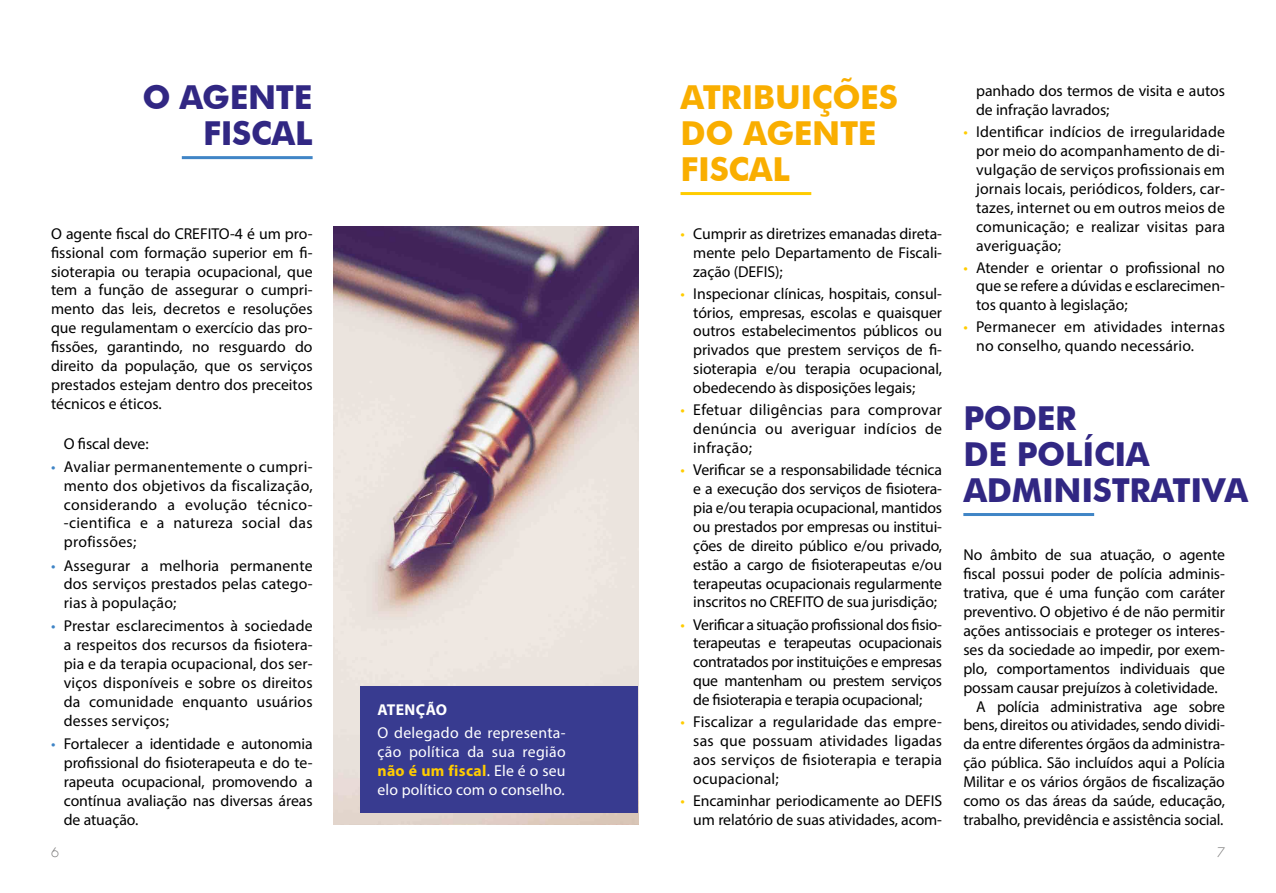
<style>
.page{position:relative;width:1276px;height:893px;background:#fff}
.page>*{position:absolute;margin:0;border:0;box-sizing:border-box;transform-origin:0 0}
.t1{font:700 33px/36px "Futura BT";letter-spacing:-.01em;color:#312783;text-align:right}
.t2{font:700 33px/36px "Futura BT";letter-spacing:-.01em;color:#f9ae00}
.t3{font:15.75px/18.9px "Myriad Pro";letter-spacing:-.005em;color:#000;text-align:justify}
.t4{font:15.75px/18.9px "Myriad Pro";letter-spacing:.015em;color:#fff;text-align:justify}
.t5{font:700 15.75px "Myriad Pro";letter-spacing:.02em;color:#fff}
.t6{font:300 12.75px "Futura LT";color:#706f6f}
.s1{color:#4085c6}
.s2{font-weight:700;color:#fc0}
.s3{color:#fc0}
</style>
<div class="page">
<hr style="left:182px;top:156px;width:131px;height:3px;background:#4085c6">
<hr style="left:680px;top:192px;width:131px;height:3px;background:#fc0">
<hr style="left:963px;top:513px;width:131px;height:3px;background:#4085c6">
<img style="left:334px;top:227px;width:304px;height:598px">
<div style="left:360px;top:686px;width:278px;height:127px;background:#383b90"></div>
<h1 class="t1" style="left:143px;top:79px;width:171px">O AGENTE<br>FISCAL</h1>
<h1 class="t2" style="left:680px;top:79px;width:219px">ATRIBUIÇÕES<br>DO AGENTE<br>FISCAL</h1>
<p class="t3" style="left:51px;top:224px;width:263px">O agente fiscal do CREFITO-4 é um pro&shy;fissional com formação superior em fi&shy;sioterapia ou terapia ocupacional, que tem a função de assegurar o cumpri&shy;mento das leis, decretos e resoluções que regulamentam o exercício das pro&shy;fissões, garantindo, no resguardo do direito da população, que os serviços prestados estejam dentro dos preceitos técnicos e éticos.</p>
<p class="t3" style="left:64px;top:434px;width:86px">O fiscal deve:</p>
<p class="t3" style="left:64px;top:457px;width:250px;text-indent:-13px"><span class="s1">•</span> Avaliar permanentemente o cumpri&shy;mento dos objetivos da fiscalização, considerando a evolução técnico--cientifica e a natureza social das profissões;</p>
<p class="t3" style="left:64px;top:556px;width:250px;text-indent:-13px"><span class="s1">•</span> Assegurar a melhoria permanente dos serviços prestados pelas catego&shy;rias à população;</p>
<p class="t3" style="left:64px;top:616px;width:250px;text-indent:-13px"><span class="s1">•</span> Prestar esclarecimentos à sociedade a respeitos dos recursos da fisiotera&shy;pia e da terapia ocupacional, dos ser&shy;viços disponíveis e sobre os direitos da comunidade enquanto usuários desses serviços;</p>
<p class="t3" style="left:64px;top:734px;width:250px;text-indent:-13px"><span class="s1">•</span> Fortalecer a identidade e autonomia profissional do fisioterapeuta e do te&shy;rapeuta ocupacional, promovendo a contínua avaliação nas diversas áreas de atuação.</p>
<p class="t5" style="left:378px;top:700px;width:71px">ATENÇÃO</p>
<p class="t4" style="left:377px;top:723px;width:190px">O delegado de representa&shy;ção política da sua região <span class="s2">não é um fiscal</span>. Ele é o seu elo político com o conselho.</p>
<p class="t3" style="left:693px;top:224px;width:250px;text-indent:-13px"><span class="s3">•</span> Cumprir as diretrizes emanadas direta&shy;mente pelo Departamento de Fiscali&shy;zação (DEFIS);</p>
<p class="t3" style="left:693px;top:284px;width:250px;text-indent:-13px"><span class="s3">•</span> Inspecionar clínicas, hospitais, consul&shy;tórios, empresas, escolas e quaisquer outros estabelecimentos públicos ou privados que prestem serviços de fi&shy;sioterapia e/ou terapia ocupacional, obedecendo às disposições legais;</p>
<p class="t3" style="left:693px;top:400px;width:250px;text-indent:-13px"><span class="s3">•</span> Efetuar diligências para comprovar denúncia ou averiguar indícios de infração;</p>
<p class="t3" style="left:693px;top:460px;width:250px;text-indent:-13px"><span class="s3">•</span> Verificar se a responsabilidade técnica e a execução dos serviços de fisiotera&shy;pia e/ou terapia ocupacional, mantidos ou prestados por empresas ou institui&shy;ções de direito público e/ou privado, estão a cargo de fisioterapeutas e/ou terapeutas ocupacionais regularmente inscritos no CREFITO de sua jurisdição;</p>
<p class="t3" style="left:693px;top:614px;width:250px;text-indent:-13px"><span class="s3">•</span> Verificar a situação profissional dos fisio&shy;terapeutas e terapeutas ocupacionais contratados por instituições e empresas que mantenham ou prestem serviços de fisioterapia e terapia ocupacional;</p>
<p class="t3" style="left:693px;top:712px;width:250px;text-indent:-13px"><span class="s3">•</span> Fiscalizar a regularidade das empre&shy;sas que possuam atividades ligadas aos serviços de fisioterapia e terapia ocupacional;</p>
<p class="t3" style="left:680px;top:791px;width:263px;text-align:right"><span class="s3">•</span> Encaminhar periodicamente ao DEFIS um relatório de suas atividades, acom-</p>
<p class="t3" style="left:976px;top:81px;width:250px">panhado dos termos de visita e autos de infração lavrados;</p>
<p class="t3" style="left:976px;top:122px;width:250px;text-indent:-13px"><span class="s3">•</span> Identificar indícios de irregularidade por meio do acompanhamento de di&shy;vulgação de serviços profissionais em jornais locais, periódicos, folders, car&shy;tazes, internet ou em outros meios de comunicação; e realizar visitas para averiguação;</p>
<p class="t3" style="left:976px;top:258px;width:250px;text-indent:-13px"><span class="s3">•</span> Atender e orientar o profissional no que se refere a dúvidas e esclarecimen&shy;tos quanto à legislação;</p>
<p class="t3" style="left:976px;top:317px;width:250px;text-indent:-13px"><span class="s3">•</span> Permanecer em atividades internas no conselho, quando necessário.</p>
<h1 class="t1" style="left:963px;top:400px;width:287px;text-align:left">PODER<br>DE POLÍCIA<br>ADMINISTRATIVA</h1>
<p class="t3" style="left:963px;top:545px;width:263px">No âmbito de sua atuação, o agente</p>
<p class="t3" style="left:963px;top:564px;width:263px">fiscal possui poder de polícia adminis-</p>
<p class="t3" style="left:963px;top:583px;width:263px">trativa, que é uma função com caráter</p>
<p class="t3" style="left:963px;top:602px;width:263px">preventivo. O objetivo é de não permitir</p>
<p class="t3" style="left:963px;top:621px;width:263px">ações antissociais e proteger os interes-</p>
<p class="t3" style="left:963px;top:640px;width:263px">ses da sociedade ao impedir, por exem-</p>
<p class="t3" style="left:963px;top:659px;width:263px">plo, comportamentos individuais que</p>
<p class="t3" style="left:963px;top:678px;width:256px">possam causar prejuízos à coletividade.</p>
<p class="t3" style="left:976px;top:697px;width:250px">A polícia administrativa age sobre</p>
<p class="t3" style="left:963px;top:715px;width:263px">bens, direitos ou atividades, sendo dividi-</p>
<p class="t3" style="left:963px;top:734px;width:263px">da entre diferentes órgãos da administra-</p>
<p class="t3" style="left:963px;top:753px;width:263px">ção pública. São incluídos aqui a Polícia</p>
<p class="t3" style="left:963px;top:772px;width:263px">Militar e os vários órgãos de fiscalização</p>
<p class="t3" style="left:963px;top:791px;width:263px">como os das áreas da saúde, educação,</p>
<p class="t3" style="left:963px;top:810px;width:262px">trabalho, previdência e assistência social.</p>
<p class="t6" style="left:51px;top:844px;width:9px">6</p>
<p class="t6" style="left:1217px;top:844px;width:9px">7</p>
</div>
